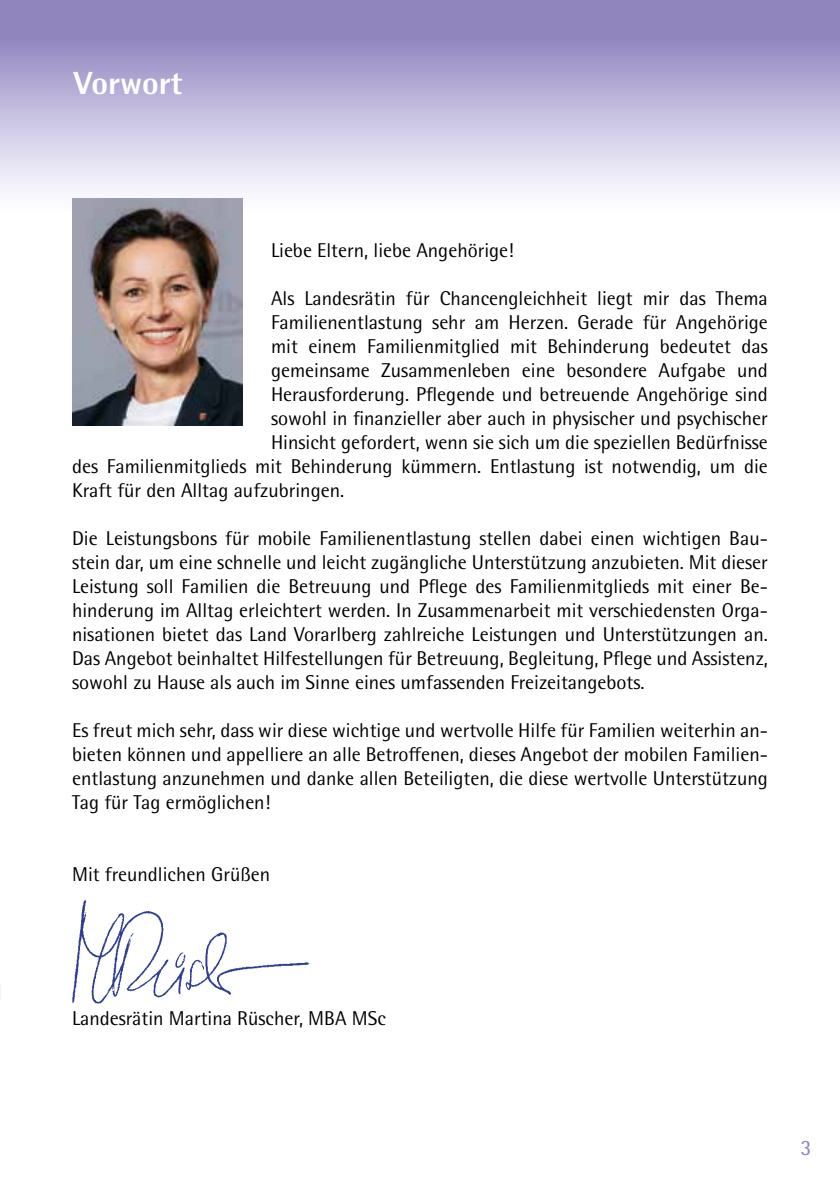
<style>
.page{position:relative;width:840px;height:1191px;background:#fff}
.page>*{position:absolute;margin:0;border:0;box-sizing:border-box;transform-origin:0 0}
.t1{font:800 32px "Rotis Semi Sans Pro";color:#fff}
.t2{font:22px "Rotis Semi Sans Pro";color:#9185be}
.t3{font:20px/24px "Rotis Semi Sans Pro";color:#000;text-align:justify}
</style>
<div class="page">
<div style="left:0;top:0;width:839px;height:214px;background:linear-gradient(to bottom,#8274b6,#fff)"></div>
<img style="left:72px;top:198px;width:170px;height:227px">
<img style="left:72px;top:900px;width:237px;height:104px">
<h1 class="t1" style="left:74px;top:63px;width:110px">Vorwort</h1>
<p class="t3" style="left:271px;top:238px;width:244px">Liebe Eltern, liebe Angehörige!</p>
<p class="t3" style="left:271px;top:286px;width:498px">Als Landesrätin für Chancengleichheit liegt mir das Thema</p>
<p class="t3" style="left:271px;top:310px;width:498px">Familienentlastung sehr am Herzen. Gerade für Angehörige</p>
<p class="t3" style="left:271px;top:334px;width:498px">mit einem Familienmitglied mit Behinderung bedeutet das</p>
<p class="t3" style="left:271px;top:358px;width:498px">gemeinsame Zusammenleben eine besondere Aufgabe und</p>
<p class="t3" style="left:271px;top:382px;width:498px">Herausforderung. Pflegende und betreuende Angehörige sind</p>
<p class="t3" style="left:271px;top:406px;width:498px">sowohl in finanzieller aber auch in physischer und psychischer</p>
<p class="t3" style="left:271px;top:430px;width:498px">Hinsicht gefordert, wenn sie sich um die speziellen Bedürfnisse</p>
<p class="t3" style="left:72px;top:454px;width:697px">des Familienmitglieds mit Behinderung kümmern. Entlastung ist notwendig, um die</p>
<p class="t3" style="left:72px;top:478px;width:273px">Kraft für den Alltag aufzubringen.</p>
<p class="t3" style="left:72px;top:526px;width:697px">Die Leistungsbons für mobile Familienentlastung stellen dabei einen wichtigen Bau&shy;stein dar, um eine schnelle und leicht zugängliche Unterstützung anzubieten. Mit dieser Leistung soll Familien die Betreuung und Pflege des Familienmitglieds mit einer Be&shy;hinderung im Alltag erleichtert werden. In Zusammenarbeit mit verschiedensten Orga&shy;nisationen bietet das Land Vorarlberg zahlreiche Leistungen und Unterstützungen an.<br>Das Angebot beinhaltet Hilfestellungen für Betreuung, Begleitung, Pflege und Assistenz, sowohl zu Hause als auch im Sinne eines umfassenden Freizeitangebots.</p>
<p class="t3" style="left:72px;top:718px;width:697px">Es freut mich sehr, dass wir diese wichtige und wertvolle Hilfe für Familien weiterhin an&shy;bieten können und appelliere an alle Betroffenen, dieses Angebot der mobilen Familien&shy;entlastung anzunehmen und danke allen Beteiligten, die diese wertvolle Unterstützung Tag für Tag ermöglichen!</p>
<p class="t3" style="left:72px;top:862px;width:199px">Mit freundlichen Grüßen</p>
<p class="t3" style="left:72px;top:1006px;width:315px">Landesrätin Martina Rüscher, MBA MSc</p>
<p class="t2" style="left:800px;top:1134px;width:13px">3</p>
</div>
